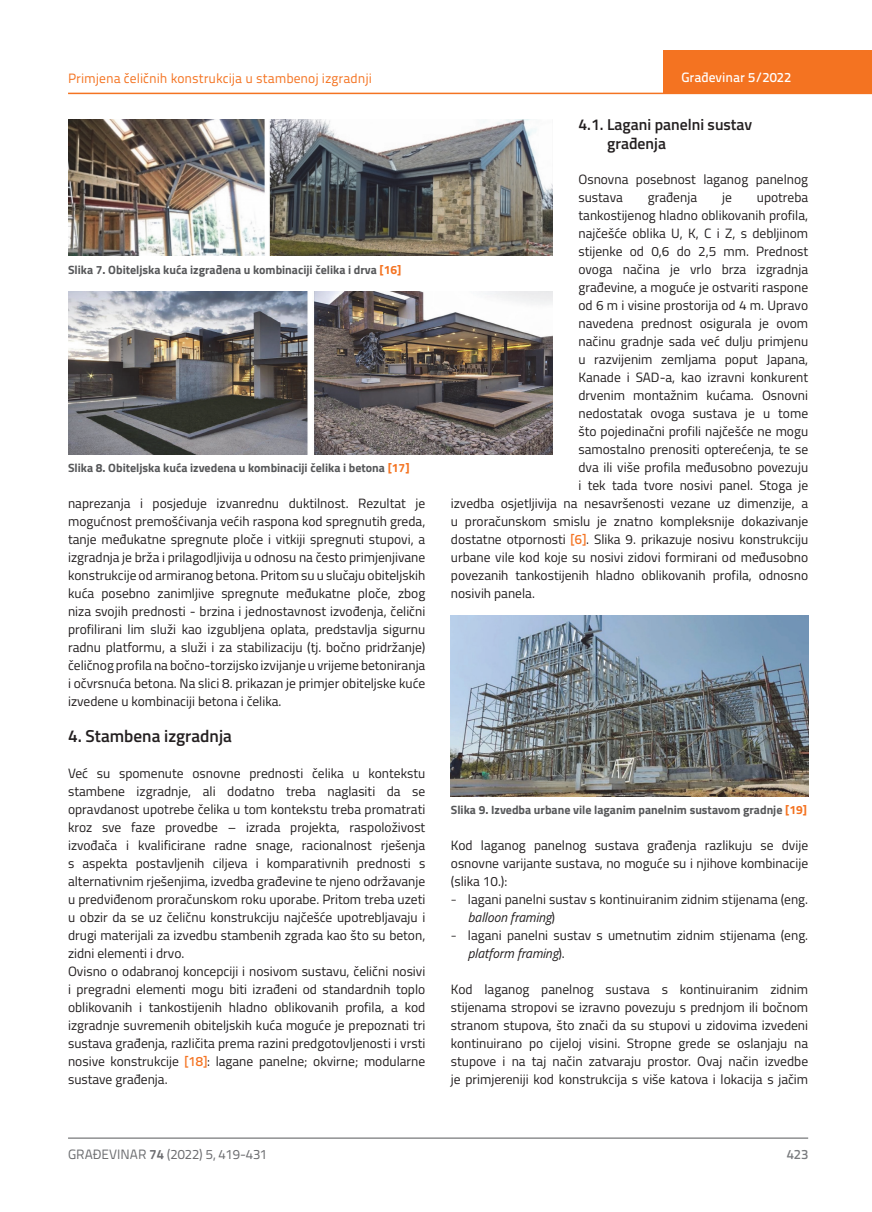
<style>
.page{position:relative;width:872px;height:1212px;background:#fff}
.page>*{position:absolute;margin:0;border:0;box-sizing:border-box;transform-origin:0 0}
.t1{font:600 17.25px "Titillium";color:#231f20}
.t2{font:600 15.75px/19.5px "Titillium";color:#231f20}
.t3{font:13.5px/18px "Titillium";color:#231f20}
.t4{font:13.5px "Titillium Text 22 L";color:#f47321}
.t5{font:13.5px "Titillium Text 22 L";color:#6c6d70}
.t6{font:500 13.5px "Titillium Text 22 L";color:#fff}
.t7{font:500 13.5px "Titillium Text 22 L";color:#787a7d}
.t8{font:700 12px "Titillium";color:#57585a}
.s1{color:#f47321}
.s2{font-family:"Titillium Text 22 L";font-weight:500;color:#f47321}
.s3{font-family:"Titillium Text 22 L";font-weight:300}
.s4{font-style:italic}
.s5{font-weight:700}
</style>
<div class="page">
<hr style="left:68px;top:93px;width:804px;height:1px;background:#f47321">
<div style="left:663px;top:50px;width:209px;height:44px;background:#f47321"></div>
<hr style="left:68px;top:1138px;width:740px;height:1px;background:#57585a">
<img style="left:68px;top:119px;width:485px;height:137px">
<img style="left:68px;top:292px;width:485px;height:163px">
<img style="left:451px;top:616px;width:357px;height:180px">
<p class="t4" style="left:68px;top:68px;width:305px">Primjena čeličnih konstrukcija u stambenoj izgradnji</p>
<p class="t8" style="left:68px;top:260px;width:335px">Slika 7. Obiteljska kuća izgrađena u kombinaciji čelika i drva <span class="s1">[16]</span></p>
<p class="t8" style="left:68px;top:458px;width:343px">Slika 8. Obiteljska kuća izvedena u kombinaciji čelika i betona <span class="s1">[17]</span></p>
<p class="t3" style="left:68px;top:493px;width:359px;text-align:justify">naprezanja i posjeduje izvanrednu duktilnost. Rezultat je mogućnost premošćivanja većih raspona kod spregnutih greda, tanje međukatne spregnute ploče i vitkiji spregnuti stupovi, a izgradnja je brža i prilagodljivija u odnosu na često primjenjivane konstrukcije od armiranog betona. Pritom su u slučaju obiteljskih kuća posebno zanimljive spregnute međukatne ploče, zbog niza svojih prednosti - brzina i jednostavnost izvođenja, čelični profilirani lim služi kao izgubljena oplata, predstavlja sigurnu radnu platformu, a služi i za stabilizaciju (tj. bočno pridržanje) čeličnog profila na bočno-torzijsko izvijanje u vrijeme betoniranja i očvrsnuća betona. Na slici 8. prikazan je primjer obiteljske kuće izvedene u kombinaciji betona i čelika.</p>
<p class="t1" style="left:68px;top:723px;width:165px">4. Stambena izgradnja</p>
<p class="t3" style="left:68px;top:764px;width:359px">Već su spomenute osnovne prednosti čelika u kontekstu stambene izgradnje, ali dodatno treba naglasiti da se opravdanost upotrebe čelika u tom kontekstu treba promatrati kroz sve faze provedbe – izrada projekta, raspoloživost izvođača i kvalificirane radne snage, racionalnost rješenja s aspekta postavljenih ciljeva i komparativnih prednosti s alternativnim rješenjima, izvedba građevine te njeno održavanje u predviđenom proračunskom roku uporabe. Pritom treba uzeti u obzir da se uz čeličnu konstrukciju najčešće upotrebljavaju i drugi materijali za izvedbu stambenih zgrada kao što su beton, zidni elementi i drvo.<br>Ovisno o odabranoj koncepciji i nosivom sustavu, čelični nosivi i pregradni elementi mogu biti izrađeni od standardnih toplo oblikovanih i tankostijenih hladno oblikovanih profila, a kod izgradnje suvremenih obiteljskih kuća moguće je prepoznati tri sustava građenja, različita prema razini predgotovljenosti i vrsti nosive konstrukcije <span class="s2">[18]</span>: lagane panelne; okvirne; modularne sustave građenja.</p>
<p class="t6" style="left:681px;top:67px;width:111px">Građevinar 5/2022</p>
<p class="t2" style="left:607px;top:114px;width:147px;text-indent:-29px">4.1. Lagani panelni sustav građenja</p>
<p class="t3" style="left:578px;top:169px;width:231px">Osnovna posebnost laganog panelnog sustava</p>
<p class="t3" style="left:648px;top:187px;width:51px">građenja</p>
<p class="t3" style="left:722px;top:187px;width:11px">je</p>
<p class="t3" style="left:757px;top:187px;width:53px">upotreba</p>
<p class="t3" style="left:578px;top:205px;width:231px">tankostijenog hladno oblikovanih profila,</p>
<p class="t3" style="left:578px;top:223px;width:231px">najčešće oblika U, K, C i Z, s debljinom</p>
<p class="t3" style="left:578px;top:241px;width:231px">stijenke od 0,6 do 2,5 mm. Prednost</p>
<p class="t3" style="left:578px;top:259px;width:231px">ovoga načina je vrlo brza izgradnja</p>
<p class="t3" style="left:578px;top:277px;width:231px">građevine, a moguće je ostvariti raspone</p>
<p class="t3" style="left:578px;top:295px;width:231px">od 6 m i visine prostorija od 4 m. Upravo</p>
<p class="t3" style="left:578px;top:313px;width:231px">navedena prednost osigurala je ovom</p>
<p class="t3" style="left:578px;top:331px;width:231px">načinu gradnje sada već dulju primjenu</p>
<p class="t3" style="left:578px;top:349px;width:231px">u razvijenim zemljama poput Japana,</p>
<p class="t3" style="left:578px;top:367px;width:231px">Kanade i SAD-a, kao izravni konkurent</p>
<p class="t3" style="left:578px;top:385px;width:231px">drvenim montažnim kućama. Osnovni</p>
<p class="t3" style="left:578px;top:403px;width:231px">nedostatak ovoga sustava je u tome</p>
<p class="t3" style="left:578px;top:421px;width:231px">što pojedinačni profili najčešće ne mogu</p>
<p class="t3" style="left:578px;top:439px;width:231px">samostalno prenositi opterećenja, te se</p>
<p class="t3" style="left:578px;top:457px;width:231px">dva ili više profila međusobno povezuju</p>
<p class="t3" style="left:578px;top:475px;width:231px">i tek tada tvore nosivi panel. Stoga je</p>
<p class="t3" style="left:451px;top:493px;width:359px">izvedba osjetljivija na nesavršenosti vezane uz dimenzije, a</p>
<p class="t3" style="left:451px;top:511px;width:359px">u proračunskom smislu je znatno kompleksnije dokazivanje</p>
<p class="t3" style="left:451px;top:529px;width:359px">dostatne otpornosti <span class="s2">[6]</span>. Slika 9. prikazuje nosivu konstrukciju</p>
<p class="t3" style="left:451px;top:547px;width:359px">urbane vile kod koje su nosivi zidovi formirani od međusobno</p>
<p class="t3" style="left:451px;top:565px;width:359px">povezanih tankostijenih hladno oblikovanih profila, odnosno</p>
<p class="t3" style="left:451px;top:583px;width:86px">nosivih panela.</p>
<p class="t8" style="left:451px;top:801px;width:358px">Slika 9. Izvedba urbane vile laganim panelnim sustavom gradnje <span class="s1">[19]</span></p>
<p class="t3" style="left:451px;top:836px;width:359px;text-align:justify">Kod laganog panelnog sustava građenja razlikuju se dvije osnovne varijante sustava, no moguće su i njihove kombinacije (slika 10.):</p>
<p class="t3" style="left:468px;top:890px;width:342px;text-indent:-17px"><span class="s3">-</span> lagani panelni sustav s kontinuiranim zidnim stijenama (eng. <span class="s4">balloon framing</span>)</p>
<p class="t3" style="left:468px;top:926px;width:342px;text-indent:-17px"><span class="s3">-</span> lagani panelni sustav s umetnutim zidnim stijenama (eng. <span class="s4">platform framing</span>).</p>
<p class="t3" style="left:451px;top:980px;width:359px;text-align:justify">Kod laganog panelnog sustava s kontinuiranim zidnim stijenama stropovi se izravno povezuju s prednjom ili bočnom stranom stupova, što znači da su stupovi u zidovima izvedeni kontinuirano po cijeloj visini. Stropne grede se oslanjaju na stupove i na taj način zatvaraju prostor. Ovaj način izvedbe je primjereniji kod konstrukcija s više katova i lokacija s jačim</p>
<p class="t5" style="left:68px;top:1144px;width:201px">GRAĐEVINAR <span class="s5">74</span> (2022) 5, 419-431</p>
<p class="t7" style="left:786px;top:1144px;width:23px">423</p>
</div>
